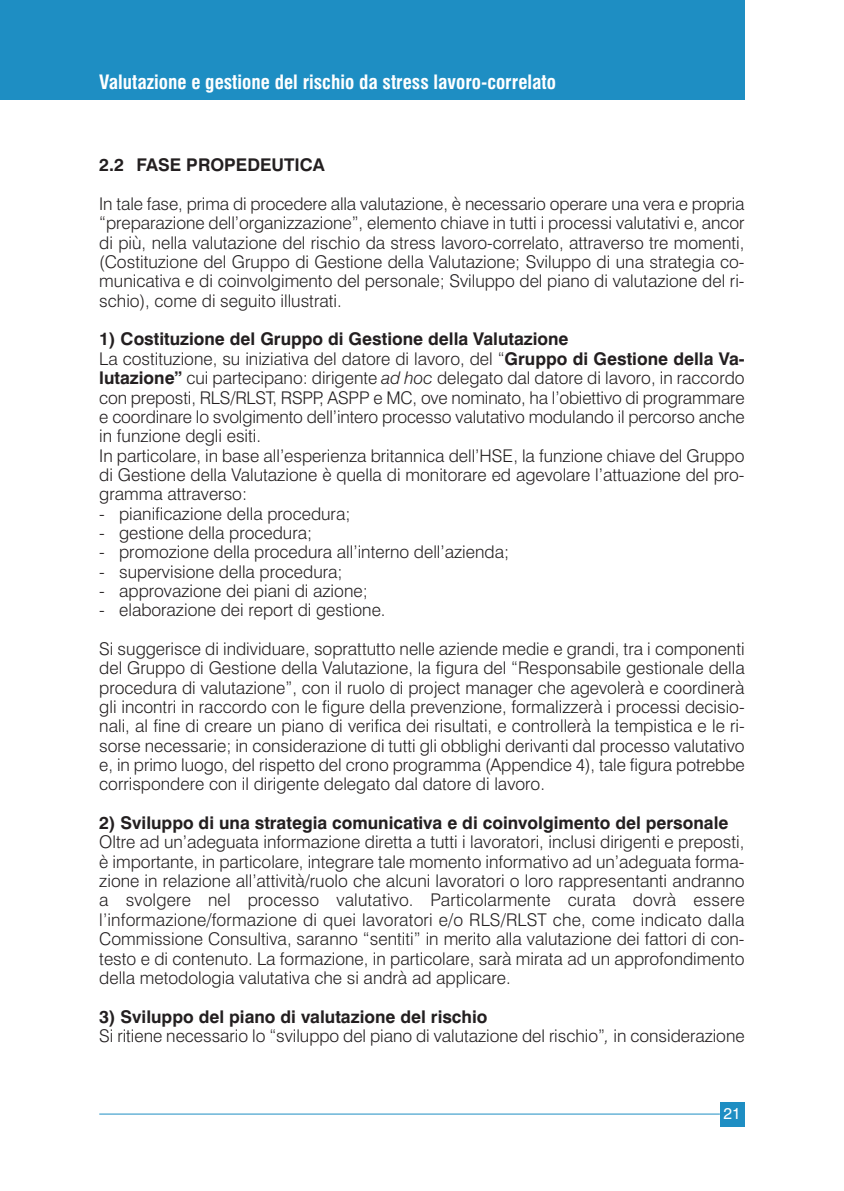
<style>
.page{position:relative;width:844px;height:1191px;background:#fff}
.page>*{position:absolute;margin:0;border:0;box-sizing:border-box;transform-origin:0 0}
.t1{font:700 condensed 19.25px "Swiss 721 BT";color:#fff}
.t2{font:300 17.5px/19.2px "Swiss 721 BT";color:#231f20;text-align:justify}
.t3{font:700 17.5px "Swiss 721 BT";color:#231f20}
.t4{font:15.75px "Swiss 721 BT";color:#fff}
.s1{font-weight:700}
.s2{font-style:italic}
</style>
<div class="page">
<div style="left:719px;top:1101px;width:25px;height:25px;background:#1e8ec3"></div>
<hr style="left:99px;top:1113px;width:620px;height:1px;background:#1e8ec3">
<div style="left:0;top:1px;width:744px;height:98px;background:#1e8ec3"></div>
<p class="t1" style="left:99px;top:70px;width:458px">Valutazione e gestione del rischio da stress lavoro-correlato</p>
<p class="t3" style="left:99px;top:154px;width:227px">2.2 FASE PROPEDEUTICA</p>
<p class="t2" style="left:99px;top:194px;width:646px">In tale fase, prima di procedere alla valutazione, è necessario operare una vera e propria “preparazione dell’organizzazione”, elemento chiave in tutti i processi valutativi e, ancor di più, nella valutazione del rischio da stress lavoro-correlato, attraverso tre momenti, (Costituzione del Gruppo di Gestione della Valutazione; Sviluppo di una strategia co&shy;municativa e di coinvolgimento del personale; Sviluppo del piano di valutazione del ri&shy;schio), come di seguito illustrati.</p>
<p class="t2" style="left:99px;top:329px;width:646px;text-align:left"><span class="s1">1) Costituzione del Gruppo di Gestione della Valutazione<br></span>La costituzione, su iniziativa del datore di lavoro, del “<span class="s1">Gruppo di Gestione della Va&shy;lutazione”</span> cui partecipano: dirigente <span class="s2">ad hoc</span> delegato dal datore di lavoro, in raccordo con preposti, RLS/RLST, RSPP, ASPP e MC, ove nominato, ha l’obiettivo di programmare e coordinare lo svolgimento dell’intero processo valutativo modulando il percorso anche in funzione degli esiti.<br>In particolare, in base all’esperienza britannica dell’HSE, la funzione chiave del Gruppo di Gestione della Valutazione è quella di monitorare ed agevolare l’attuazione del pro&shy;gramma attraverso:</p>
<p class="t2" style="left:99px;top:503px;width:252px">- pianificazione della procedura;</p>
<p class="t2" style="left:99px;top:523px;width:214px">- gestione della procedura;</p>
<p class="t2" style="left:99px;top:542px;width:411px">- promozione della procedura all’interno dell’azienda;</p>
<p class="t2" style="left:99px;top:561px;width:245px">- supervisione della procedura;</p>
<p class="t2" style="left:99px;top:581px;width:270px">- approvazione dei piani di azione;</p>
<p class="t2" style="left:99px;top:600px;width:288px">- elaborazione dei report di gestione.</p>
<p class="t2" style="left:99px;top:639px;width:647px">Si suggerisce di individuare, soprattutto nelle aziende medie e grandi, tra i componenti del Gruppo di Gestione della Valutazione, la figura del “Responsabile gestionale della procedura di valutazione”, con il ruolo di project manager che agevolerà e coordinerà gli incontri in raccordo con le figure della prevenzione, formalizzerà i processi decisio&shy;nali, al fine di creare un piano di verifica dei risultati, e controllerà la tempistica e le ri&shy;sorse necessarie; in considerazione di tutti gli obblighi derivanti dal processo valutativo e, in primo luogo, del rispetto del crono programma (Appendice 4), tale figura potrebbe corrispondere con il dirigente delegato dal datore di lavoro.</p>
<p class="t3" style="left:99px;top:812px;width:630px">2) Sviluppo di una strategia comunicativa e di coinvolgimento del personale</p>
<p class="t2" style="left:99px;top:832px;width:646px">Oltre ad un’adeguata informazione diretta a tutti i lavoratori, inclusi dirigenti e preposti, è importante, in particolare, integrare tale momento informativo ad un’adeguata forma&shy;zione in relazione all’attività/ruolo che alcuni lavoratori o loro rappresentanti andranno a svolgere nel processo valutativo. Particolarmente curata dovrà essere l’informazione/formazione di quei lavoratori e/o RLS/RLST che, come indicato dalla Commissione Consultiva, saranno “sentiti” in merito alla valutazione dei fattori di con&shy;testo e di contenuto. La formazione, in particolare, sarà mirata ad un approfondimento della metodologia valutativa che si andrà ad applicare.</p>
<p class="t2" style="left:99px;top:1006px;width:646px"><span class="s1">3) Sviluppo del piano di valutazione del rischio<br></span>Si ritiene necessario lo “sviluppo del piano di valutazione del rischio”<span class="s2">,</span> in considerazione</p>
<p class="t4" style="left:723px;top:1103px;width:19px">21</p>
</div>
